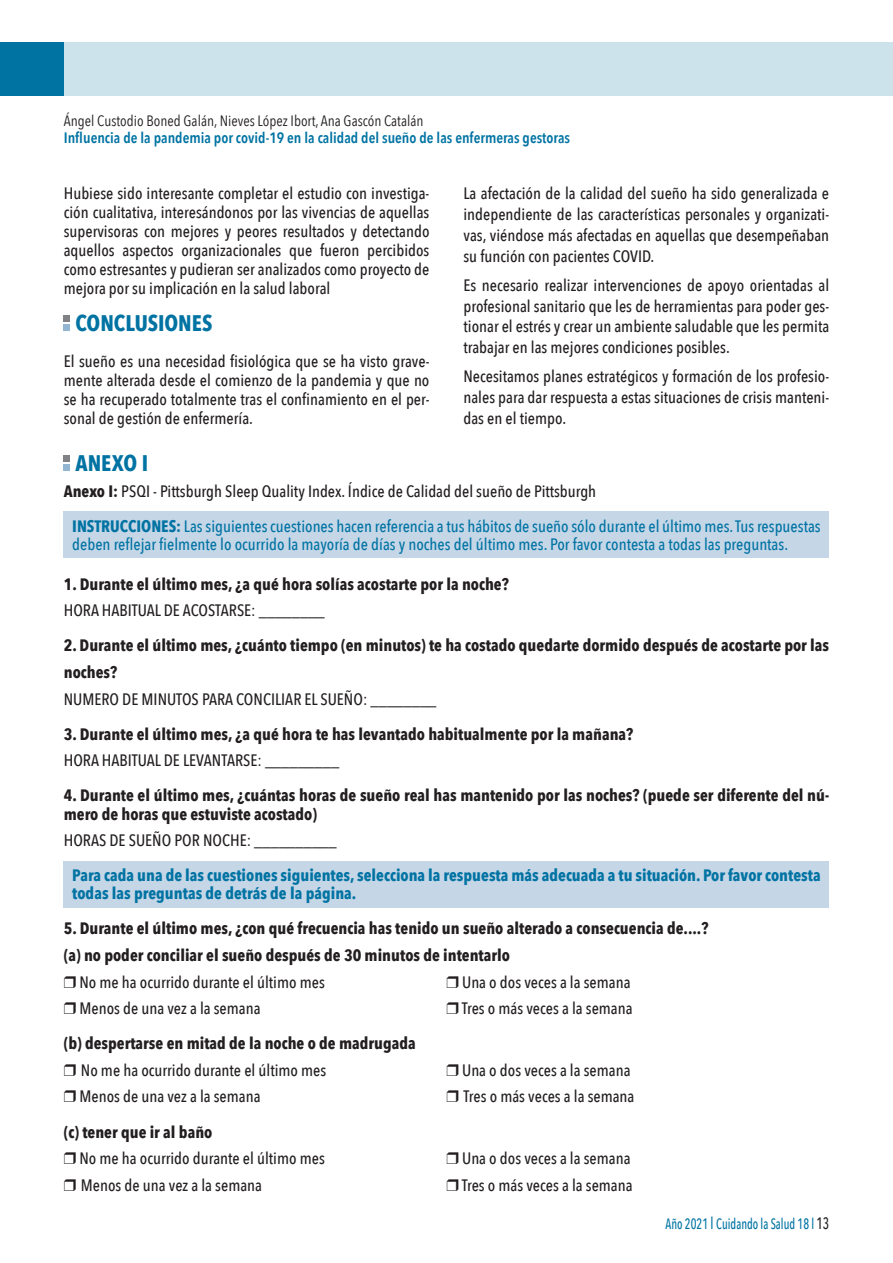
<style>
.page{position:relative;width:893px;height:1263px;background:#fff}
.page>*{position:absolute;margin:0;border:0;box-sizing:border-box;transform-origin:0 0}
.t1{font:700 22.5px "Avenir Next Condensed";color:#0073a3}
.t2{font:500 16.5px/19px "Avenir Next Condensed";color:#231f20;text-align:justify}
.t3{font:700 16.5px/26.5px "Avenir Next Condensed";color:#231f20}
.t4{font:500 16.5px/35.1px "Avenir Next Condensed";color:#0073a3}
.t5{font:700 16.5px/18.1px "Avenir Next Condensed";color:#0073a3}
.t6{font:600 15px "Avenir Next Condensed";color:#0073a3}
.t7{font:15px "Avenir Next Condensed";color:#231f20}
.t8{font:500 15px "Avenir Next Condensed";color:#0073a3;scale:.8 1}
.s1{font-weight:700;color:#231f20}
.s2{color:#231f20}
.s3{font-weight:700}
.s4{font-weight:500}
.s5{font-size:16.5px}
.s6{font-size:16.5px;color:#231f20}
</style>
<div class="page">
<div style="left:0;top:43px;width:893px;height:53px;background:#cde3ec"></div>
<div style="left:0;top:43px;width:64px;height:53px;background:#0073a3"></div>
<div style="left:64px;top:315px;width:6px;height:7px;background:#808285"></div>
<div style="left:64px;top:324px;width:6px;height:7px;background:#93b6d2"></div>
<div style="left:64px;top:511px;width:765px;height:47px;background:#c5d6e7"></div>
<div style="left:64px;top:861px;width:765px;height:47px;background:#c5d6e7"></div>
<div style="left:64px;top:455px;width:6px;height:7px;background:#808285"></div>
<div style="left:64px;top:464px;width:6px;height:7px;background:#93b6d2"></div>
<p class="t7" style="left:64px;top:107px;width:361px">Ángel Custodio Boned Galán, Nieves López Ibort, Ana Gascón Catalán</p>
<p class="t6" style="left:64px;top:125px;width:508px">Influencia de la pandemia por covid-19 en la calidad del sueño de las enfermeras gestoras</p>
<p class="t2" style="left:64px;top:184px;width:367px">Hubiese sido interesante completar el estudio con investiga&shy;ción cualitativa, interesándonos por las vivencias de aquellas supervisoras con mejores y peores resultados y detectando aquellos aspectos organizacionales que fueron percibidos como estresantes y pudieran ser analizados como proyecto de mejora por su implicación en la salud laboral</p>
<h1 class="t1" style="left:76px;top:309px;width:138px">CONCLUSIONES</h1>
<p class="t2" style="left:64px;top:351px;width:367px">El sueño es una necesidad fisiológica que se ha visto grave&shy;mente alterada desde el comienzo de la pandemia y que no se ha recuperado totalmente tras el confinamiento en el per&shy;sonal de gestión de enfermería.</p>
<p class="t2" style="left:463px;top:183px;width:367px;line-height:20.7px">La afectación de la calidad del sueño ha sido generalizada e independiente de las características personales y organizati&shy;vas, viéndose más afectadas en aquellas que desempeñaban su función con pacientes COVID.</p>
<p class="t2" style="left:463px;top:275px;width:367px;line-height:20.7px">Es necesario realizar intervenciones de apoyo orientadas al profesional sanitario que les de herramientas para poder ges&shy;tionar el estrés y crear un ambiente saludable que les permita trabajar en las mejores condiciones posibles.</p>
<p class="t2" style="left:463px;top:366px;width:367px;line-height:20.7px">Necesitamos planes estratégicos y formación de los profesio&shy;nales para dar respuesta a estas situaciones de crisis manteni&shy;das en el tiempo.</p>
<h1 class="t1" style="left:76px;top:449px;width:74px">ANEXO I</h1>
<p class="t4" style="left:72px;top:474px;width:750px;text-indent:-8px"><span class="s1">Anexo I:</span> <span class="s2">PSQI - Pittsburgh Sleep Quality Index. Índice de Calidad del sueño de Pittsburgh<br></span><span class="s3">INSTRUCCIONES:</span> Las siguientes cuestiones hacen referencia a tus hábitos de sueño sólo durante el último mes. Tus respuestas</p>
<p class="t4" style="left:72px;top:527px;width:717px">deben reflejar fielmente lo ocurrido la mayoría de días y noches del último mes. Por favor contesta a todas las preguntas.</p>
<p class="t3" style="left:64px;top:571px;width:447px">1. Durante el último mes, ¿a qué hora solías acostarte por la noche?</p>
<p class="t2" style="left:64px;top:601px;width:263px">HORA HABITUAL DE ACOSTARSE: ________</p>
<p class="t3" style="left:64px;top:632px;width:767px">2. Durante el último mes, ¿cuánto tiempo (en minutos) te ha costado quedarte dormido después de acostarte por las noches?</p>
<p class="t2" style="left:64px;top:689px;width:374px">NUMERO DE MINUTOS PARA CONCILIAR EL SUEÑO: ________</p>
<p class="t3" style="left:64px;top:720px;width:571px">3. Durante el último mes, ¿a qué hora te has levantado habitualmente por la mañana?</p>
<p class="t2" style="left:64px;top:751px;width:277px">HORA HABITUAL DE LEVANTARSE: _________</p>
<p class="t3" style="left:64px;top:786px;width:767px;line-height:18.1px">4. Durante el último mes, ¿cuántas horas de sueño real has mantenido por las noches? (puede ser diferente del nú&shy;mero de horas que estuviste acostado)</p>
<p class="t2" style="left:64px;top:831px;width:275px">HORAS DE SUEÑO POR NOCHE: __________</p>
<p class="t5" style="left:72px;top:866px;width:750px">Para cada una de las cuestiones siguientes, selecciona la respuesta más adecuada a tu situación. Por favor contesta todas las preguntas de detrás de la página.</p>
<p class="t3" style="left:64px;top:915px;width:646px">5. Durante el último mes, ¿con qué frecuencia has tenido un sueño alterado a consecuencia de....? (a) no poder conciliar el sueño después de 30 minutos de intentarlo<br>❒ <span class="s4">No me ha ocurrido durante el último mes</span></p>
<p class="t2" style="left:446px;top:972px;width:186px">❒ Una o dos veces a la semana</p>
<p class="t2" style="left:64px;top:999px;width:198px">❒ Menos de una vez a la semana</p>
<p class="t2" style="left:446px;top:999px;width:188px">❒ Tres o más veces a la semana</p>
<p class="t3" style="left:64px;top:1030px;width:354px">(b) despertarse en mitad de la noche o de madrugada ❒ <span class="s4">No me ha ocurrido durante el último mes</span></p>
<p class="t2" style="left:446px;top:1060px;width:186px">❒ Una o dos veces a la semana</p>
<p class="t2" style="left:64px;top:1087px;width:198px">❒ Menos de una vez a la semana</p>
<p class="t2" style="left:446px;top:1087px;width:189px">❒ Tres o más veces a la semana</p>
<p class="t2" style="left:64px;top:1118px;width:263px;line-height:26.5px"><span class="s3">(c) tener que ir al baño<br></span>❒ No me ha ocurrido durante el último mes</p>
<p class="t2" style="left:446px;top:1149px;width:186px">❒ Una o dos veces a la semana</p>
<p class="t2" style="left:64px;top:1175px;width:200px">❒ Menos de una vez a la semana</p>
<p class="t2" style="left:446px;top:1175px;width:188px">❒ Tres o más veces a la semana</p>
<p class="t8" style="left:666px;top:1215px;width:206px">Año 2021 <span class="s5">l</span> Cuidando la Salud 18 l <span class="s6">13</span></p>
</div>
